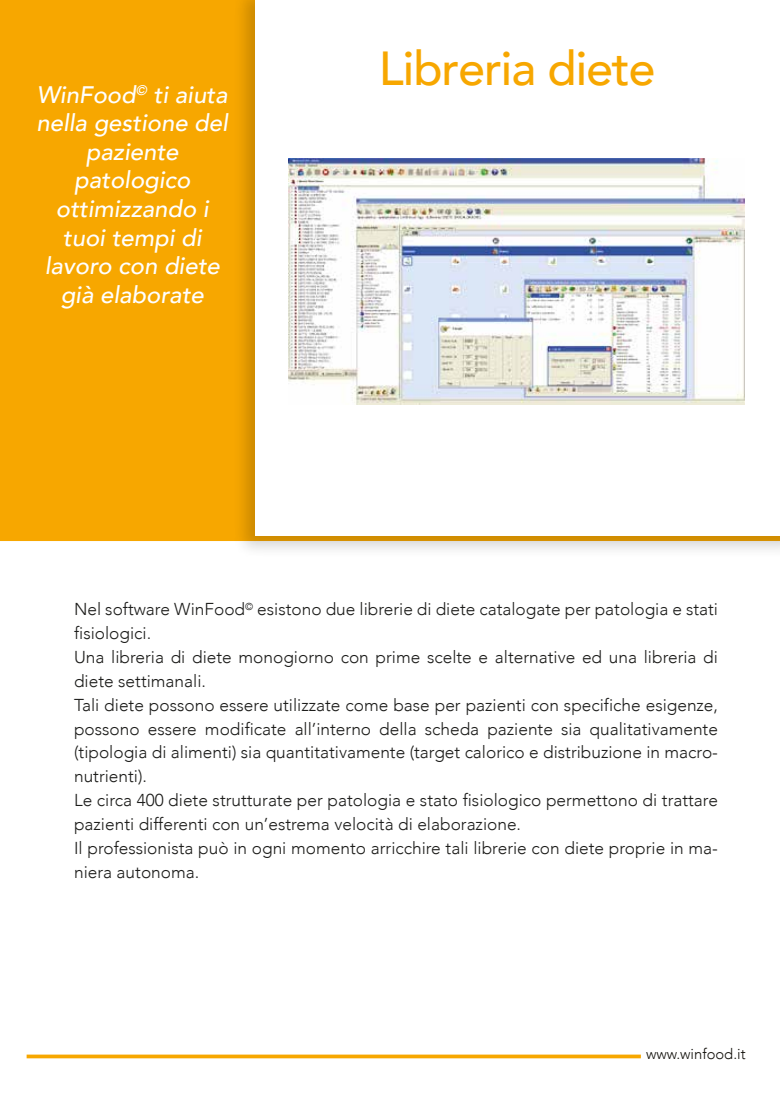
<style>
.page{position:relative;width:780px;height:1099px;background:#fff}
.page>*{position:absolute;margin:0;border:0;box-sizing:border-box;transform-origin:0 0}
.t1{font:500 47.62px "Avenir";letter-spacing:-.02em;color:#f7a700}
.t2{font:italic 500 23.88px/28.6px "Avenir";color:#fff;text-align:center}
.t3{font:300 17.25px/23.9px "Avenir";color:#1d1d1b}
.t4{font:300 14.75px "Avenir";color:#12100b}
</style>
<div class="page">
<div style="left:0;top:0;width:227px;height:541px;background:#f7a700"></div>
<img style="left:227px;top:0;width:553px;height:550px">
<div style="left:255px;top:0;width:525px;height:535px;background:#fff"></div>
<img style="left:288px;top:159px;width:456px;height:245px">
<svg style="left:27px;top:1054px;width:613px;height:4px;background:#f8b425"></svg>
<h2 class="t2" style="left:37px;top:80px;width:193px">WinFood<sup>©</sup> ti aiuta nella gestione del paziente patologico ottimizzando i tuoi tempi di lavoro con diete già elaborate</h2>
<h1 class="t1" style="left:379px;top:27px;width:278px">Libreria diete</h1>
<p class="t3" style="left:74px;top:597px;width:645px">Nel software WinFood<sup>©</sup> esistono due librerie di diete catalogate per patologia e stati fisiologici.<br>Una libreria di diete monogiorno con prime scelte e alternative ed una libreria di diete settimanali.<br>Tali diete possono essere utilizzate come base per pazienti con specifiche esigenze, possono essere modificate all’interno della scheda paziente sia qualitativamente (tipologia di alimenti) sia quantitativamente (target calorico e distribuzione in macro&shy;nutrienti).<br>Le circa 400 diete strutturate per patologia e stato fisiologico permettono di trattare pazienti differenti con un’estrema velocità di elaborazione.<br>Il professionista può in ogni momento arricchire tali librerie con diete proprie in ma&shy;niera autonoma.</p>
<p class="t4" style="left:646px;top:1045px;width:101px">www.winfood.it</p>
</div>
